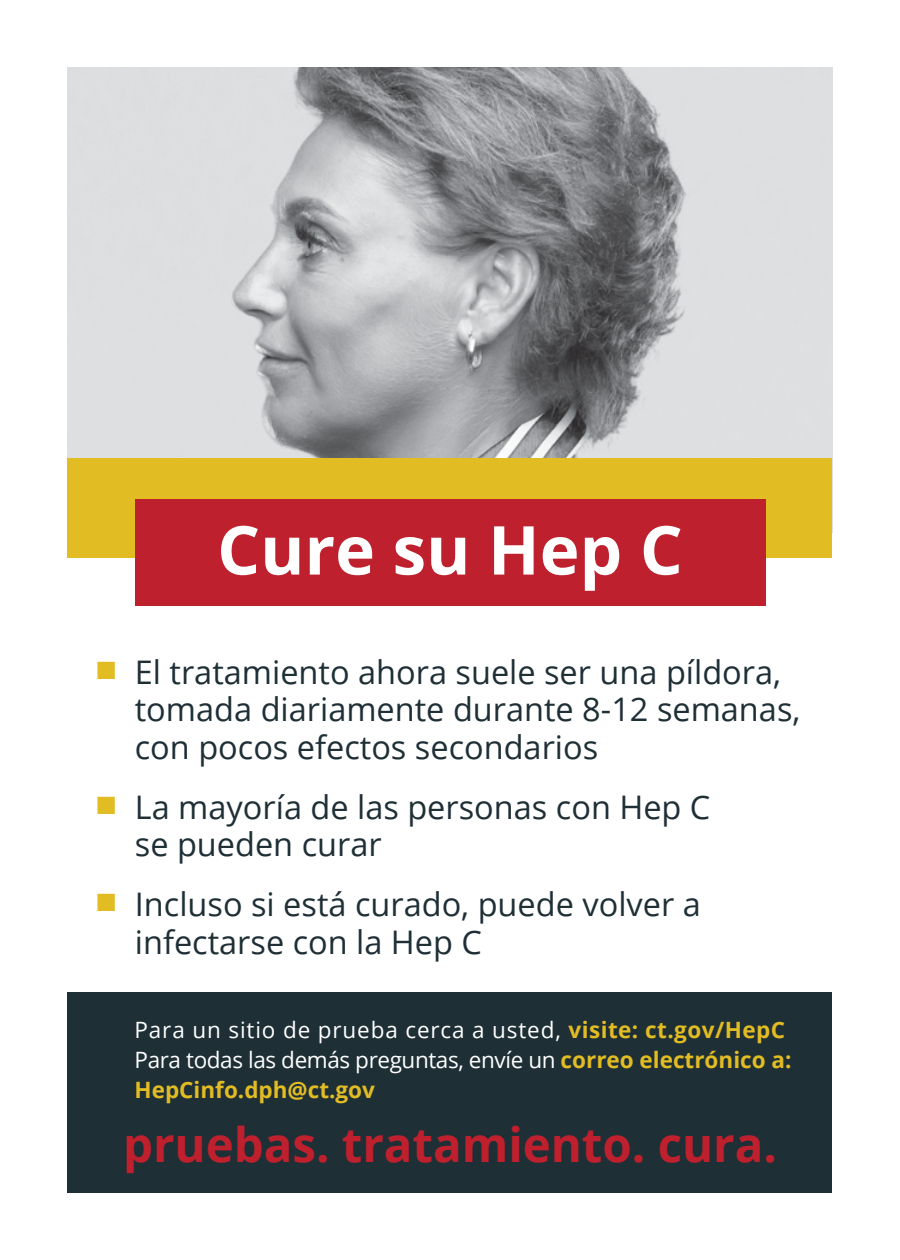
<style>
.page{position:relative;width:900px;height:1260px;background:#fff}
.page>*{position:absolute;margin:0;border:0;box-sizing:border-box;transform-origin:0 0}
.t1{font:700 67.5px "Open Sans";color:#fff}
.t2{font:700 47.5px "Open Sans";color:#be202d}
.t3{font:32.5px/37.5px "Open Sans";color:#1e2f36}
.t4{font:22.5px/30px "Open Sans";letter-spacing:-.02em;color:#fff}
.s1{font-weight:700;color:#e2bc23}
</style>
<div class="page">
<img style="left:68px;top:68px;width:764px;height:390px">
<div style="left:68px;top:992px;width:764px;height:200px;background:#1e2f36"></div>
<div style="left:68px;top:458px;width:764px;height:99px;background:#e2bc23"></div>
<div style="left:135px;top:499px;width:630px;height:107px;background:#be202d"></div>
<h1 class="t1" style="left:217px;top:502px;width:467px">Cure su Hep C</h1>
<p class="t3" style="left:135px;top:652px;width:667px;text-indent:-38px"><sup>■</sup> El tratamiento ahora suele ser una píldora, tomada diariamente durante 8-12 semanas, con pocos efectos secondarios</p>
<p class="t3" style="left:135px;top:787px;width:577px;text-indent:-38px"><sup>■</sup> La mayoría de las personas con Hep C se pueden curar</p>
<p class="t3" style="left:135px;top:885px;width:567px;text-indent:-38px"><sup>■</sup> Incluso si está curado, puede volver a infectarse con la Hep C</p>
<p class="t4" style="left:135px;top:1014px;width:659px">Para un sitio de prueba cerca a usted, <span class="s1">visite: ct.gov/HepC<br></span>Para todas las demás preguntas, envíe un <span class="s1">correo electrónico a:<br>HepCinfo.dph@ct.gov</span></p>
<h2 class="t2" style="left:123px;top:1111px;width:655px">pruebas. tratamiento. cura.</h2>
</div>
